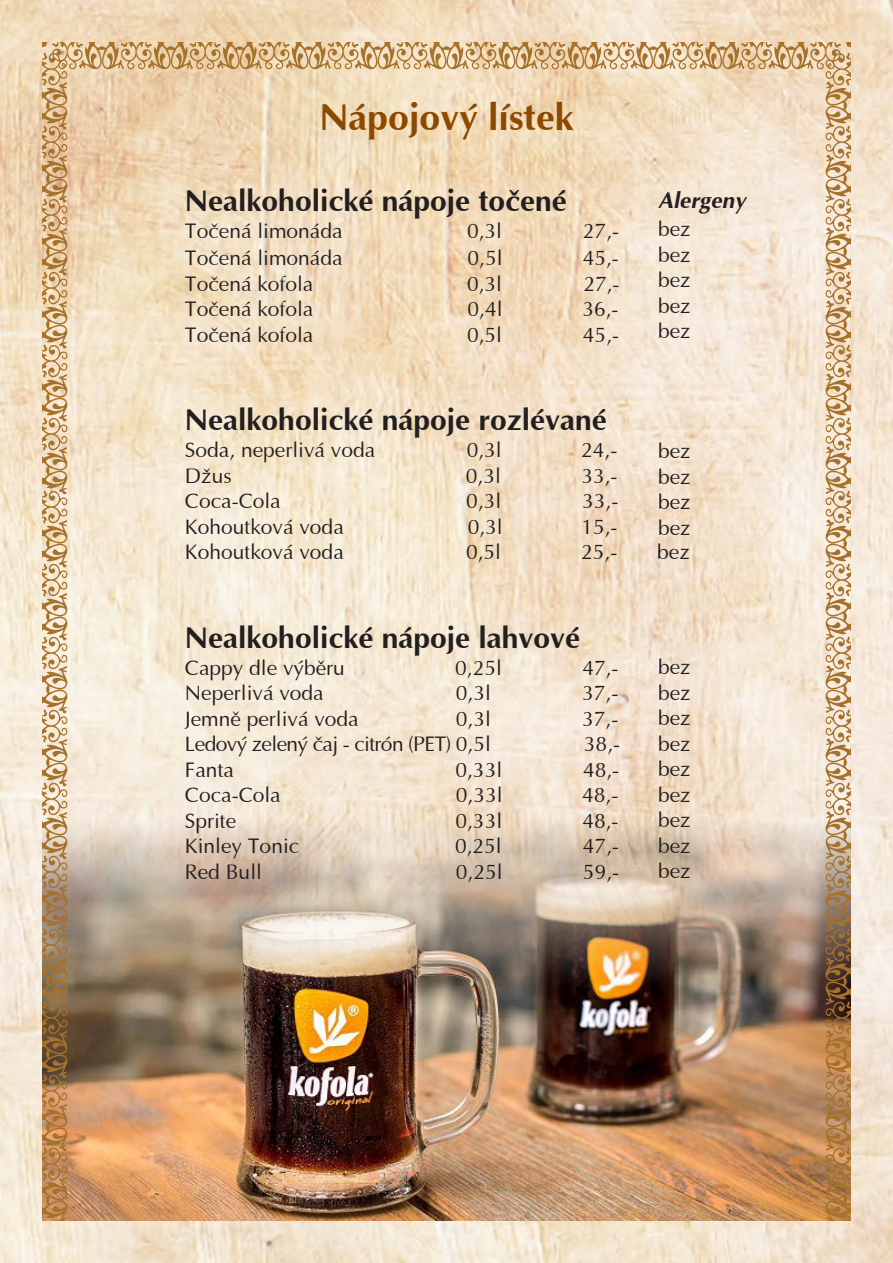
<style>
.page{position:relative;width:893px;height:1263px;background:#fff}
.page>*{position:absolute;margin:0;border:0;box-sizing:border-box;transform-origin:0 0}
.t1{font:37.5px "Ottawa CE Bold";color:#8e4900}
.t2{font:30px "Ottawa CE Bold";color:#231f20}
.t3{font:italic 22.5px "Ottawa CE Bold";color:#231f20}
.t4{font:21px "Ottawa CE";color:#231f20}
.t5{font:21px "Ottawa CE";letter-spacing:-.03em;color:#231f20}
</style>
<div class="page">
<img style="left:0;top:0;width:893px;height:1263px">
<img style="left:43px;top:43px;width:807px;height:1177px">
<p class="t1" style="left:319px;top:93px;width:256px">Nápojový lístek</p>
<p class="t2" style="left:185px;top:182px;width:383px">Nealkoholické nápoje točené</p>
<p class="t4" style="left:185px;top:219px;width:159px">Točená limonáda</p>
<p class="t4" style="left:467px;top:219px;width:37px">0,3l</p>
<p class="t4" style="left:583px;top:219px;width:38px">27,-</p>
<p class="t4" style="left:185px;top:246px;width:159px">Točená limonáda</p>
<p class="t4" style="left:467px;top:246px;width:37px">0,5l</p>
<p class="t4" style="left:583px;top:246px;width:38px">45,-</p>
<p class="t4" style="left:185px;top:271px;width:130px">Točená kofola</p>
<p class="t4" style="left:467px;top:271px;width:37px">0,3l</p>
<p class="t4" style="left:583px;top:271px;width:38px">27,-</p>
<p class="t4" style="left:185px;top:297px;width:130px">Točená kofola</p>
<p class="t4" style="left:467px;top:297px;width:37px">0,4l</p>
<p class="t4" style="left:582px;top:297px;width:38px">36,-</p>
<p class="t4" style="left:185px;top:322px;width:130px">Točená kofola</p>
<p class="t4" style="left:467px;top:322px;width:37px">0,5l</p>
<p class="t4" style="left:583px;top:322px;width:38px">45,-</p>
<p class="t3" style="left:658px;top:186px;width:89px">Alergeny</p>
<p class="t4" style="left:658px;top:216px;width:34px">bez</p>
<p class="t4" style="left:658px;top:242px;width:34px">bez</p>
<p class="t4" style="left:658px;top:267px;width:34px">bez</p>
<p class="t4" style="left:658px;top:293px;width:34px">bez</p>
<p class="t4" style="left:658px;top:318px;width:34px">bez</p>
<p class="t2" style="left:185px;top:401px;width:423px">Nealkoholické nápoje rozlévané</p>
<p class="t4" style="left:185px;top:438px;width:192px">Soda, neperlivá voda</p>
<p class="t4" style="left:467px;top:438px;width:37px">0,3l</p>
<p class="t4" style="left:581px;top:438px;width:38px">24,-</p>
<p class="t4" style="left:185px;top:463px;width:48px">Džus</p>
<p class="t4" style="left:466px;top:463px;width:37px">0,3l</p>
<p class="t4" style="left:581px;top:463px;width:38px">33,-</p>
<p class="t4" style="left:185px;top:489px;width:97px">Coca-Cola</p>
<p class="t4" style="left:466px;top:489px;width:37px">0,3l</p>
<p class="t4" style="left:582px;top:489px;width:38px">33,-</p>
<p class="t4" style="left:185px;top:514px;width:160px">Kohoutková voda</p>
<p class="t4" style="left:468px;top:514px;width:37px">0,3l</p>
<p class="t4" style="left:581px;top:514px;width:38px">15,-</p>
<p class="t4" style="left:185px;top:540px;width:160px">Kohoutková voda</p>
<p class="t4" style="left:466px;top:540px;width:37px">0,5l</p>
<p class="t4" style="left:581px;top:540px;width:38px">25,-</p>
<p class="t4" style="left:657px;top:540px;width:34px">bez</p>
<p class="t4" style="left:658px;top:438px;width:34px">bez</p>
<p class="t4" style="left:658px;top:464px;width:34px">bez</p>
<p class="t4" style="left:658px;top:489px;width:34px">bez</p>
<p class="t4" style="left:658px;top:515px;width:34px">bez</p>
<p class="t2" style="left:185px;top:619px;width:397px">Nealkoholické nápoje lahvové</p>
<p class="t4" style="left:185px;top:655px;width:161px">Cappy dle výběru</p>
<p class="t4" style="left:455px;top:655px;width:48px">0,25l</p>
<p class="t4" style="left:582px;top:655px;width:38px">47,-</p>
<p class="t4" style="left:185px;top:681px;width:140px">Neperlivá voda</p>
<p class="t4" style="left:456px;top:681px;width:37px">0,3l</p>
<p class="t4" style="left:582px;top:681px;width:38px">37,-</p>
<p class="t4" style="left:185px;top:706px;width:175px">Jemně perlivá voda</p>
<p class="t4" style="left:456px;top:706px;width:37px">0,3l</p>
<p class="t4" style="left:582px;top:706px;width:38px">37,-</p>
<p class="t5" style="left:185px;top:732px;width:307px">Ledový zelený čaj - citrón (PET) 0,5l</p>
<p class="t4" style="left:584px;top:732px;width:38px">38,-</p>
<p class="t4" style="left:185px;top:757px;width:51px">Fanta</p>
<p class="t4" style="left:455px;top:757px;width:48px">0,33l</p>
<p class="t4" style="left:583px;top:757px;width:38px">48,-</p>
<p class="t4" style="left:185px;top:783px;width:97px">Coca-Cola</p>
<p class="t4" style="left:456px;top:783px;width:48px">0,33l</p>
<p class="t4" style="left:582px;top:783px;width:38px">48,-</p>
<p class="t4" style="left:185px;top:808px;width:53px">Sprite</p>
<p class="t4" style="left:455px;top:808px;width:48px">0,33l</p>
<p class="t4" style="left:582px;top:808px;width:38px">48,-</p>
<p class="t4" style="left:185px;top:834px;width:116px">Kinley Tonic</p>
<p class="t4" style="left:455px;top:834px;width:48px">0,25l</p>
<p class="t4" style="left:583px;top:834px;width:38px">47,-</p>
<p class="t4" style="left:185px;top:859px;width:79px">Red Bull</p>
<p class="t4" style="left:456px;top:859px;width:48px">0,25l</p>
<p class="t4" style="left:583px;top:859px;width:38px">59,-</p>
<p class="t4" style="left:658px;top:654px;width:34px">bez</p>
<p class="t4" style="left:658px;top:680px;width:34px">bez</p>
<p class="t4" style="left:658px;top:705px;width:34px">bez</p>
<p class="t4" style="left:658px;top:731px;width:34px">bez</p>
<p class="t4" style="left:658px;top:756px;width:34px">bez</p>
<p class="t4" style="left:658px;top:782px;width:34px">bez</p>
<p class="t4" style="left:658px;top:807px;width:34px">bez</p>
<p class="t4" style="left:658px;top:833px;width:34px">bez</p>
<p class="t4" style="left:658px;top:858px;width:34px">bez</p>
</div>
